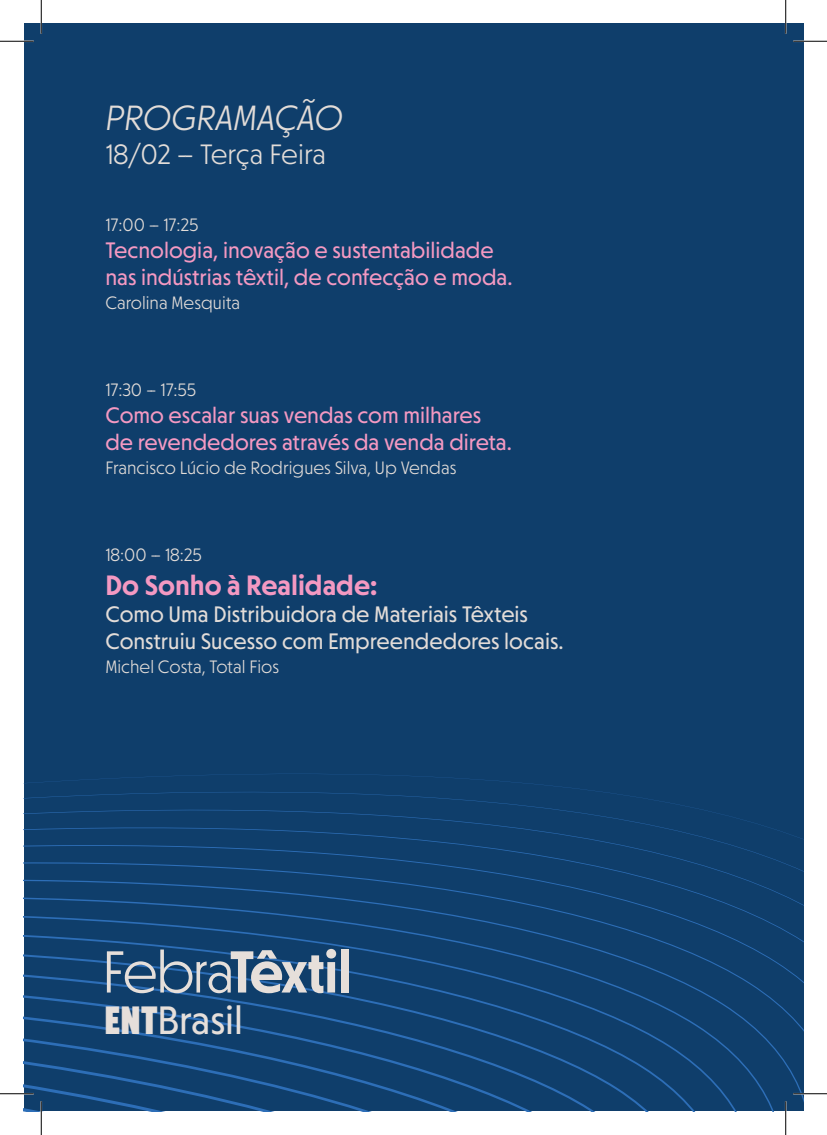
<style>
.page{position:relative;width:827px;height:1135px;background:#fff}
.page>*{position:absolute;margin:0;border:0;box-sizing:border-box;transform-origin:0 0}
.t1{font:40px "Otterco";color:#e6dfda}
.t2{font:italic 300 35.38px "Otterco";color:#e2dcd8}
.t3{font:600 28.25px "Otterco";color:#f499c2}
.t4{font:300 28.25px "Otterco";letter-spacing:-.01em;color:#e2dcd8}
.t5{font:22.62px/27.1px "Otterco";color:#f499c2}
.t6{font:22.62px/27.1px "Otterco";color:#e2dcd8}
.t7{font:300 18.12px "Otterco";color:#e2dcd8}
.s1{font-family:"Otterco Display";font-weight:800}
</style>
<div class="page">
<div style="left:24px;top:24px;width:779px;height:1087px;background:#0f3e6b"></div>
<svg style="left:24px;top:773px;width:779px;height:338px"></svg>
<svg style="left:107px;top:949px;width:229px;height:44px"></svg>
<div style="left:341px;top:949px;width:7px;height:43px;background:#e6dfda"></div>
<hr style="left:0;top:40px;width:34px;height:2px;background:#fff">
<hr style="left:793px;top:40px;width:34px;height:2px;background:#fff">
<hr style="left:40px;top:0;width:2px;height:34px;background:#fff">
<hr style="left:40px;top:1101px;width:2px;height:34px;background:#fff">
<hr style="left:0;top:41px;width:34px;height:1px;background:#000">
<hr style="left:793px;top:41px;width:34px;height:1px;background:#000">
<hr style="left:0;top:1093px;width:34px;height:1px;background:#000">
<hr style="left:793px;top:1093px;width:34px;height:1px;background:#000">
<hr style="left:41px;top:0;width:1px;height:34px;background:#000">
<hr style="left:41px;top:1101px;width:1px;height:34px;background:#000">
<hr style="left:785px;top:0;width:1px;height:34px;background:#000">
<hr style="left:785px;top:1101px;width:1px;height:34px;background:#000">
<h2 class="t2" style="left:105px;top:98px;width:239px">PROGRAMAÇÃO</h2>
<p class="t4" style="left:105px;top:138px;width:222px">18/02 -- Terça Feira</p>
<p class="t7" style="left:105px;top:214px;width:95px">17:00 -- 17:25</p>
<p class="t5" style="left:105px;top:236px;width:408px">Tecnologia, inovação e sustentabilidade nas indústrias têxtil, de confecção e moda.</p>
<p class="t7" style="left:105px;top:293px;width:136px">Carolina Mesquita</p>
<p class="t7" style="left:105px;top:379px;width:92px">17:30 -- 17:55</p>
<p class="t5" style="left:105px;top:401px;width:408px">Como escalar suas vendas com milhares de revendedores através da venda direta.</p>
<p class="t7" style="left:105px;top:458px;width:352px">Francisco Lúcio de Rodrigues Silva, Up Vendas</p>
<p class="t7" style="left:105px;top:545px;width:98px">18:00 -- 18:25</p>
<p class="t3" style="left:105px;top:568px;width:273px">Do Sonho à Realidade:</p>
<p class="t6" style="left:105px;top:601px;width:460px">Como Uma Distribuidora de Materiais Têxteis<br>Construiu Sucesso com Empreendedores locais.</p>
<p class="t7" style="left:105px;top:657px;width:175px">Michel Costa, Total Fios</p>
<h1 class="t1" style="left:104px;top:997px;width:140px"><span class="s1">ENT</span>Brasil</h1>
</div>
